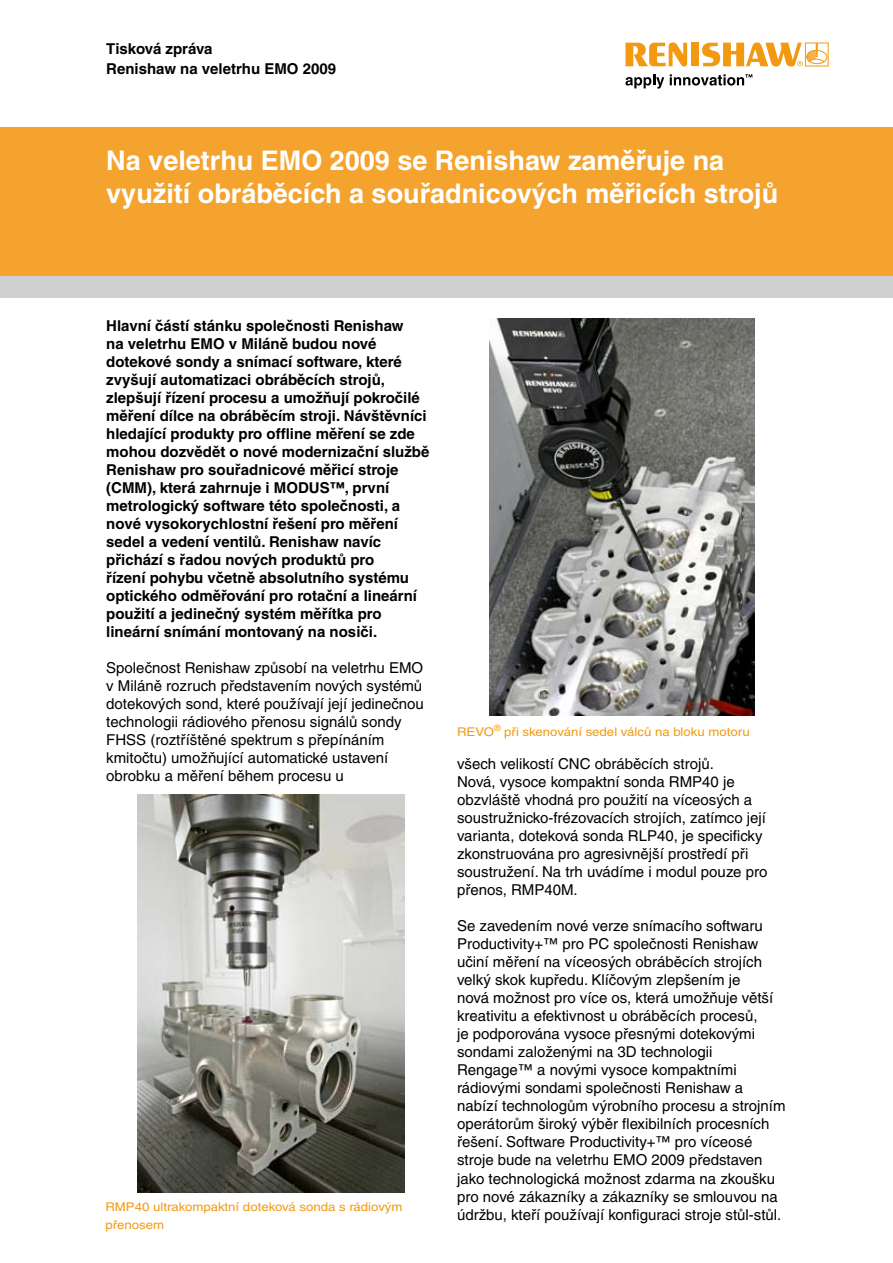
<style>
.page{position:relative;width:893px;height:1263px;background:#fff}
.page>*{position:absolute;margin:0;border:0;box-sizing:border-box;transform-origin:0 0}
.t1{font:700 27px/33px "Helvetica CE";color:#fff}
.t2{font:15px/18px "Helvetica CE";color:#000}
.t3{font:700 15px/18px "Helvetica CE";color:#000}
.t4{font:12px/18px "Helvetica CE";color:#f39911;scale:1.1 1}
</style>
<div class="page">
<div style="left:0;top:128px;width:893px;height:149px;background:#f5a32f"></div>
<div style="left:0;top:276px;width:893px;height:22px;background:#cfd0d2"></div>
<svg style="left:626px;top:43px;width:61px;height:24px"></svg>
<div style="left:691px;top:43px;width:8px;height:23px;background:#f39911"></div>
<svg style="left:626px;top:74px;width:38px;height:15px"></svg>
<svg style="left:702px;top:43px;width:125px;height:24px"></svg>
<svg style="left:670px;top:74px;width:82px;height:12px"></svg>
<img style="left:138px;top:794px;width:266px;height:399px">
<img style="left:489px;top:319px;width:265px;height:396px">
<p class="t3" style="left:106px;top:39px;width:231px;line-height:19.5px">Tisková zpráva<br>Renishaw na veletrhu EMO 2009</p>
<h1 class="t1" style="left:106px;top:144px;width:673px">Na veletrhu EMO 2009 se Renishaw zaměřuje na využití obráběcích a souřadnicových měřicích strojů</h1>
<p class="t3" style="left:106px;top:316px;width:325px">Hlavní částí stánku společnosti Renishaw<br>na veletrhu EMO v Miláně budou nové dotekové sondy a snímací software, které zvyšují automatizaci obráběcích strojů, zlepšují řízení procesu a umožňují pokročilé měření dílce na obráběcím stroji. Návštěvníci hledající produkty pro offline měření se zde mohou dozvědět o nové modernizační službě Renishaw pro souřadnicové měřicí stroje (CMM), která zahrnuje i MODUS™, první metrologický software této společnosti, a nové vysokorychlostní řešení pro měření sedel a vedení ventilů. Renishaw navíc přichází s řadou nových produktů pro<br>řízení pohybu včetně absolutního systému optického odměřování pro rotační a lineární použití a jedinečný systém měřítka pro lineární snímání montovaný na nosiči.</p>
<p class="t2" style="left:106px;top:658px;width:319px">Společnost Renishaw způsobí na veletrhu EMO v Miláně rozruch představením nových systémů dotekových sond, které používají její jedinečnou technologii rádiového přenosu signálů sondy FHSS (roztříštěné spektrum s přepínáním kmitočtu) umožňující automatické ustavení obrobku a měření během procesu u</p>
<p class="t4" style="left:105px;top:1198px;width:272px">RMP40 ultrakompaktní doteková sonda s rádiovým přenosem</p>
<p class="t4" style="left:457px;top:722px;width:267px">REVO<sup>®</sup> při skenování sedel válců na bloku motoru</p>
<p class="t2" style="left:457px;top:755px;width:312px">všech velikostí CNC obráběcích strojů.<br>Nová, vysoce kompaktní sonda RMP40 je obzvláště vhodná pro použití na víceosých a soustružnicko-frézovacích strojích, zatímco její varianta, doteková sonda RLP40, je specificky zkonstruována pro agresivnější prostředí při soustružení. Na trh uvádíme i modul pouze pro přenos, RMP40M.</p>
<p class="t2" style="left:457px;top:917px;width:330px">Se zavedením nové verze snímacího softwaru Productivity+™ pro PC společnosti Renishaw učiní měření na víceosých obráběcích strojích velký skok kupředu. Klíčovým zlepšením je<br>nová možnost pro více os, která umožňuje větší kreativitu a efektivnost u obráběcích procesů,<br>je podporována vysoce přesnými dotekovými sondami založenými na 3D technologii Rengage™ a novými vysoce kompaktními rádiovými sondami společnosti Renishaw a nabízí technologům výrobního procesu a strojním operátorům široký výběr flexibilních procesních řešení. Software Productivity+™ pro víceosé stroje bude na veletrhu EMO 2009 představen jako technologická možnost zdarma na zkoušku pro nové zákazníky a zákazníky se smlouvou na údržbu, kteří používají konfiguraci stroje stůl-stůl.</p>
</div>
